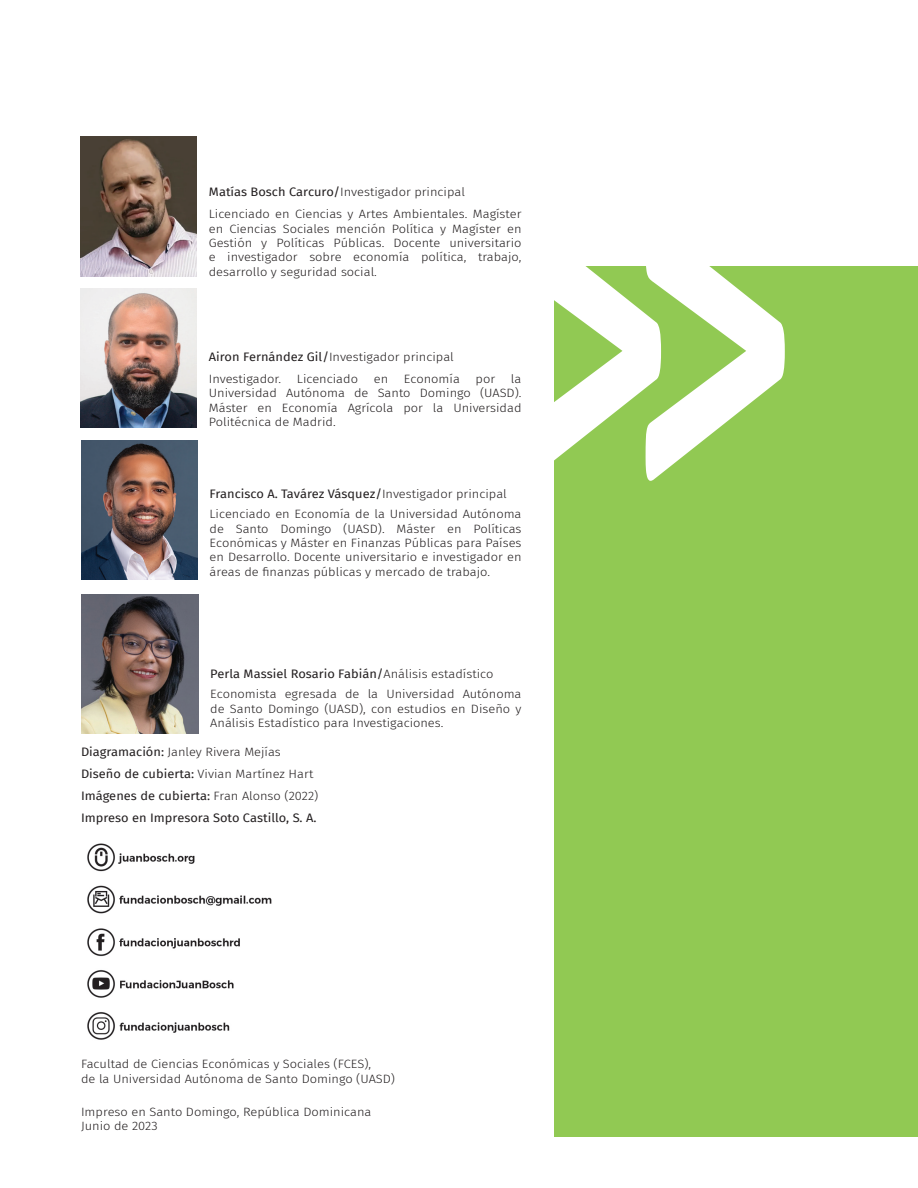
<style>
.page{position:relative;width:918px;height:1188px;background:#fff}
.page>*{position:absolute;margin:0;border:0;box-sizing:border-box;transform-origin:0 0}
.t1{font:700 537.45px "Calibri";color:#fff;scale:.63 1}
.t2{font:300 12px/14.4px "Fira Sans";color:#231f20;scale:1.07 1}
.t3{font:12px/21.9px "Fira Sans";color:#231f20;scale:1.07 1}
.s1{font-weight:400}
.s2{font-weight:300}
</style>
<div class="page">
<div style="left:554px;top:266px;width:364px;height:871px;background:#91c953"></div>
<img style="left:80px;top:137px;width:117px;height:139px">
<img style="left:81px;top:440px;width:117px;height:140px">
<img style="left:82px;top:594px;width:116px;height:140px">
<img style="left:87px;top:843px;width:185px;height:197px">
<img style="left:80px;top:288px;width:117px;height:140px">
<p class="t2" style="left:209px;top:181px;width:294px;line-height:21.9px"><span class="s1">Matías Bosch Carcuro/</span>Investigador principal<br>Licenciado en Ciencias y Artes Ambientales. Magíster</p>
<p class="t2" style="left:209px;top:221px;width:294px;text-align:justify">en Ciencias Sociales mención Política y Magíster en Gestión y Políticas Públicas. Docente universitario e investigador sobre economía política, trabajo, desarrollo y seguridad social.</p>
<h1 class="t1" style="left:505px;top:-10px;width:464px">&gt;&gt;</h1>
<p class="t2" style="left:209px;top:346px;width:231px;line-height:21.9px"><span class="s1">Airon Fernández Gil/</span>Investigador principal<br>Investigador.</p>
<p class="t2" style="left:297px;top:371px;width:59px">Licenciado</p>
<p class="t2" style="left:374px;top:371px;width:15px">en</p>
<p class="t2" style="left:404px;top:371px;width:54px">Economía</p>
<p class="t2" style="left:476px;top:371px;width:20px">por</p>
<p class="t2" style="left:209px;top:371px;width:294px;text-align:justify;text-indent:302px">la Universidad Autónoma de Santo Domingo (UASD).<br>Máster en Economía Agrícola por la Universidad Politécnica de Madrid.</p>
<p class="t2" style="left:210px;top:483px;width:293px;line-height:20.4px"><span class="s1">Francisco A . Tavárez Vásquez/</span>Investigador principal<br>Licenciado en Economía de la Universidad Autónoma</p>
<p class="t2" style="left:210px;top:521px;width:293px;text-align:justify">de Santo Domingo (UASD). Máster en Políticas Económicas y Máster en Finanzas Públicas para Países en Desarrollo. Docente universitario e investigador en áreas de finanzas públicas y mercado de trabajo.</p>
<p class="t2" style="left:210px;top:663px;width:292px;line-height:20.4px"><span class="s1">Perla Massiel Rosario Fabián/</span>Análisis estadístico<br>Economista egresada de la Universidad Autónoma</p>
<p class="t2" style="left:210px;top:701px;width:292px">de Santo Domingo (UASD), con estudios en Diseño y<br>Análisis Estadístico para Investigaciones.</p>
<p class="t3" style="left:81px;top:741px;width:223px">Diagramación: <span class="s2">Janley Rivera Mejías </span>Diseño de cubierta: <span class="s2">Vivian Martínez Hart </span>Imágenes de cubierta: <span class="s2">Fran Alonso (2022)<br></span>Impreso en Impresora Soto Castillo, S . A .</p>
<p class="t2" style="left:81px;top:1057px;width:295px">Facultad de Ciencias Económicas y Sociales (FCES),<br>de la Universidad Autónoma de Santo Domingo (UASD)</p>
<p class="t2" style="left:81px;top:1104px;width:273px">Impreso en Santo Domingo, República Dominicana<br>Junio de 2023</p>
</div>
